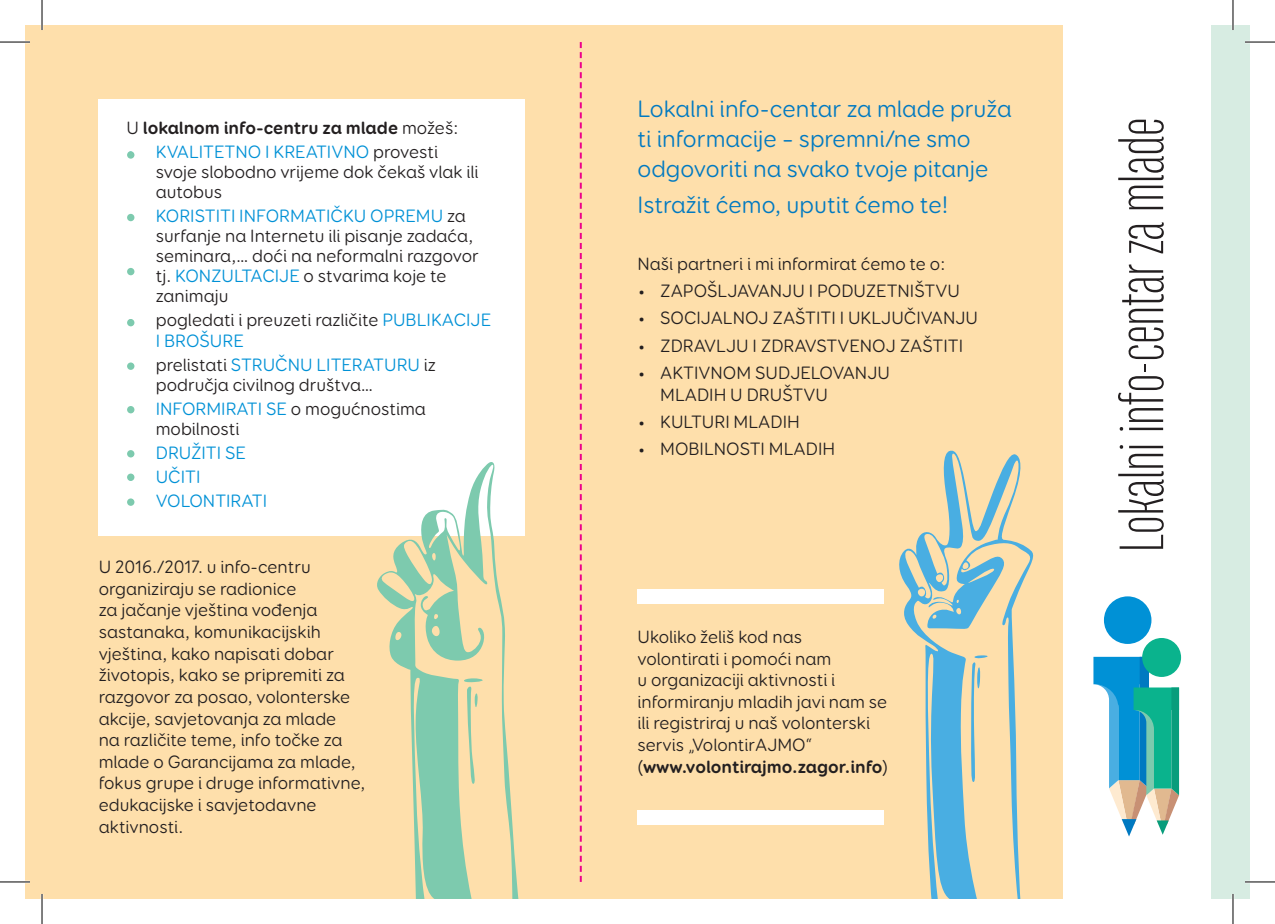
<style>
.page{position:relative;width:1275px;height:924px;background:#fff}
.page>*{position:absolute;margin:0;border:0;box-sizing:border-box;transform-origin:0 0}
.t1{font:68px "Titular";color:#231f20}
.t2{font:24px/30px "Booster Next FY";color:#0079c1}
.t3{font:18px/21.6px "Booster Next FY";color:#231f20}
.t4{font:700 18px "Booster Next FY";color:#231f20}
.t5{font:18px "Booster Next FY";color:#0091d6}
.s1{font-weight:400}
.s2{color:#0091d6}
.s3{font-weight:700}
</style>
<div class="page">
<div style="left:25px;top:25px;width:1037px;height:873px;background:#fedfab"></div>
<div style="left:99px;top:99px;width:426px;height:436px;background:#fff"></div>
<div style="left:637px;top:588px;width:247px;height:15px;background:#fff"></div>
<div style="left:637px;top:810px;width:247px;height:14px;background:#fff"></div>
<div style="left:1104px;top:596px;width:47px;height:47px;background:#0091d6;border-radius:50%"></div>
<div style="left:1142px;top:637px;width:39px;height:39px;background:#0ab38d;border-radius:50%"></div>
<svg style="left:1093px;top:656px;width:86px;height:180px"></svg>
<svg style="left:374px;top:462px;width:144px;height:436px"></svg>
<svg style="left:899px;top:450px;width:135px;height:448px"></svg>
<div style="left:127px;top:151px;width:7px;height:8px;background:#7dcaae;border-radius:50%"></div>
<div style="left:127px;top:214px;width:7px;height:7px;background:#7dcaae;border-radius:50%"></div>
<div style="left:127px;top:268px;width:7px;height:7px;background:#7dcaae;border-radius:50%"></div>
<div style="left:127px;top:319px;width:7px;height:7px;background:#7dcaae;border-radius:50%"></div>
<div style="left:127px;top:362px;width:7px;height:8px;background:#7dcaae;border-radius:50%"></div>
<div style="left:127px;top:406px;width:7px;height:7px;background:#7dcaae;border-radius:50%"></div>
<div style="left:127px;top:450px;width:7px;height:7px;background:#7dcaae;border-radius:50%"></div>
<div style="left:127px;top:473px;width:7px;height:7px;background:#7dcaae;border-radius:50%"></div>
<div style="left:127px;top:498px;width:7px;height:7px;background:#7dcaae;border-radius:50%"></div>
<svg style="left:580px;top:42px;width:2px;height:839px"></svg>
<div style="left:1211px;top:25px;width:39px;height:873px;background:#d7ece2"></div>
<hr style="left:0;top:41px;width:30px;height:2px;background:#fff">
<hr style="left:1245px;top:41px;width:30px;height:2px;background:#fff">
<hr style="left:0;top:880px;width:30px;height:2px;background:#fff">
<hr style="left:1245px;top:880px;width:30px;height:2px;background:#fff">
<hr style="left:41px;top:0;width:2px;height:30px;background:#fff">
<hr style="left:41px;top:893px;width:2px;height:30px;background:#fff">
<hr style="left:1231px;top:0;width:3px;height:30px;background:#fff">
<hr style="left:1231px;top:893px;width:3px;height:30px;background:#fff">
<hr style="left:0;top:42px;width:30px;height:1px;background:#000">
<hr style="left:1245px;top:42px;width:30px;height:1px;background:#000">
<hr style="left:0;top:881px;width:30px;height:1px;background:#000">
<hr style="left:1245px;top:881px;width:30px;height:1px;background:#000">
<hr style="left:42px;top:0;width:1px;height:30px;background:#000">
<hr style="left:42px;top:893px;width:1px;height:30px;background:#000">
<hr style="left:1232px;top:0;width:1px;height:30px;background:#000">
<hr style="left:1232px;top:893px;width:1px;height:30px;background:#000">
<p class="t4" style="left:126px;top:117px;width:333px"><span class="s1">U</span> lokalnom info-centru za mlade <span class="s1">možeš:</span></p>
<p class="t3" style="left:156px;top:142px;width:324px;line-height:20px;text-indent:-29px"><span class="s2">• KVALITETNO I KREATIVNO</span> provesti svoje slobodno vrijeme dok čekaš vlak ili autobus</p>
<p class="t3" style="left:156px;top:206px;width:325px;line-height:20px;text-indent:-29px"><span class="s2">• KORISTITI INFORMATIČKU OPREMU</span> za surfanje na Internetu ili pisanje zadaća, seminara,… doći na neformalni razgovor tj. <span class="s2">KONZULTACIJE</span> o stvarima koje te zanimaju</p>
<p class="t3" style="left:156px;top:310px;width:337px;line-height:20px;text-indent:-29px">• pogledati i preuzeti različite <span class="s2">PUBLIKACIJE<br>I BROŠURE</span></p>
<p class="t3" style="left:156px;top:354px;width:282px;line-height:20px;text-indent:-29px">• prelistati <span class="s2">STRUČNU LITERATURU</span> iz područja civilnog društva…</p>
<p class="t3" style="left:156px;top:398px;width:272px;line-height:20px;text-indent:-29px"><span class="s2">• INFORMIRATI SE</span> o mogućnostima mobilnosti</p>
<p class="t5" style="left:126px;top:441px;width:121px">• DRUŽITI SE</p>
<p class="t5" style="left:126px;top:465px;width:75px">• UČITI</p>
<p class="t5" style="left:126px;top:489px;width:142px">• VOLONTIRATI</p>
<p class="t3" style="left:99px;top:556px;width:268px">U 2016./2017. u info-centru organiziraju se radionice<br>za jačanje vještina vođenja sastanaka, komunikacijskih vještina, kako napisati dobar životopis, kako se pripremiti za razgovor za posao, volonterske akcije, savjetovanja za mlade<br>na različite teme, info točke za mlade o Garancijama za mlade, fokus grupe i druge informativne, edukacijske i savjetodavne aktivnosti.</p>
<h2 class="t2" style="left:637px;top:93px;width:376px">Lokalni info-centar za mlade pruža ti informacije – spremni/ne smo odgovoriti na svako tvoje pitanje</h2>
<h2 class="t2" style="left:637px;top:189px;width:312px">Istražit ćemo, uputit ćemo te!</h2>
<p class="t3" style="left:637px;top:253px;width:309px">Naši partneri i mi informirat ćemo te o:</p>
<p class="t3" style="left:637px;top:280px;width:324px">• ZAPOŠLJAVANJU I PODUZETNIŠTVU</p>
<p class="t3" style="left:637px;top:307px;width:342px">• SOCIJALNOJ ZAŠTITI I UKLJUČIVANJU</p>
<p class="t3" style="left:637px;top:334px;width:327px">• ZDRAVLJU I ZDRAVSTVENOJ ZAŠTITI</p>
<p class="t3" style="left:660px;top:362px;width:231px;text-indent:-23px">• AKTIVNOM SUDJELOVANJU<br>MLADIH U DRUŠTVU</p>
<p class="t3" style="left:637px;top:410px;width:164px">• KULTURI MLADIH</p>
<p class="t3" style="left:637px;top:438px;width:199px">• MOBILNOSTI MLADIH</p>
<p class="t3" style="left:637px;top:625px;width:252px">Ukoliko želiš kod nas volontirati i pomoći nam<br>u organizaciji aktivnosti i informiranju mladih javi nam se ili registriraj u naš volonterski servis „VolontirAJMO“ (<span class="s3">www.volontirajmo.zagor.info</span>)</p>
<h1 class="t1" style="left:1108px;top:551px;width:436px;rotate:-90deg">Lokalni info-centar za mlade</h1>
</div>
